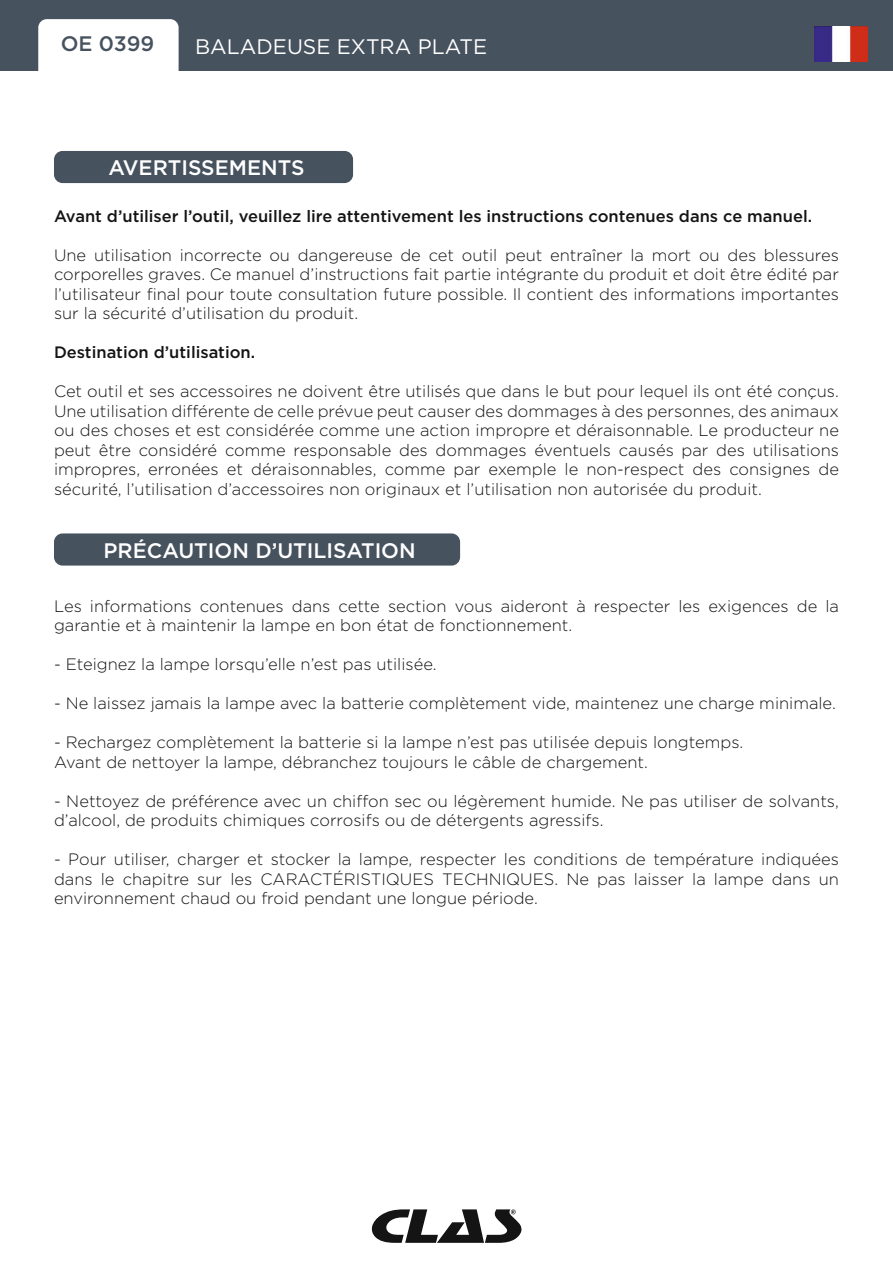
<style>
.page{position:relative;width:893px;height:1263px;background:#fff}
.page>*{position:absolute;margin:0;border:0;box-sizing:border-box;transform-origin:0 0}
.t1{font:500 21px "Gotham";color:#fff}
.t2{font:21px "Gotham";color:#fff}
.t3{font:500 21px "Gotham";color:#47525f}
.t4{font:300 16.5px/19.5px "Gotham";color:#131413;text-align:justify}
.t5{font:500 16.5px "Gotham";color:#131413}
</style>
<div class="page">
<div style="left:0;top:0;width:893px;height:71px;background:#47525f"></div>
<div style="left:38px;top:19px;width:141px;height:70px;background:#fff;border-radius:9px"></div>
<img style="left:814px;top:26px;width:53px;height:35px">
<svg style="left:371px;top:1209px;width:151px;height:34px"></svg>
<div style="left:54px;top:151px;width:299px;height:32px;background:#47525f;border-radius:9px"></div>
<div style="left:54px;top:533px;width:406px;height:33px;background:#47525f;border-radius:9px"></div>
<p class="t3" style="left:61px;top:30px;width:95px">OE 0399</p>
<p class="t2" style="left:195px;top:33px;width:293px">BALADEUSE EXTRA PLATE</p>
<p class="t1" style="left:108px;top:154px;width:198px">AVERTISSEMENTS</p>
<p class="t5" style="left:54px;top:205px;width:760px">Avant d’utiliser l’outil, veuillez lire attentivement les instructions contenues dans ce manuel.</p>
<p class="t4" style="left:54px;top:245px;width:786px">Une utilisation incorrecte ou dangereuse de cet outil peut entraîner la mort ou des blessures corporelles graves. Ce manuel d’instructions fait partie intégrante du produit et doit être édité par l’utilisateur final pour toute consultation future possible. Il contient des informations importantes sur la sécurité d’utilisation du produit.</p>
<p class="t5" style="left:54px;top:342px;width:203px">Destination d’utilisation.</p>
<p class="t4" style="left:54px;top:381px;width:786px">Cet outil et ses accessoires ne doivent être utilisés que dans le but pour lequel ils ont été conçus.<br>Une utilisation différente de celle prévue peut causer des dommages à des personnes, des animaux ou des choses et est considérée comme une action impropre et déraisonnable. Le producteur ne peut être considéré comme responsable des dommages éventuels causés par des utilisations impropres, erronées et déraisonnables, comme par exemple le non-respect des consignes de sécurité, l’utilisation d’accessoires non originaux et l’utilisation non autorisée du produit.</p>
<p class="t1" style="left:104px;top:537px;width:314px">PRÉCAUTION D’UTILISATION</p>
<p class="t4" style="left:54px;top:596px;width:786px">Les informations contenues dans cette section vous aideront à respecter les exigences de la garantie et à maintenir la lampe en bon état de fonctionnement.</p>
<p class="t4" style="left:54px;top:654px;width:384px">- Eteignez la lampe lorsqu’elle n’est pas utilisée.</p>
<p class="t4" style="left:54px;top:693px;width:783px">- Ne laissez jamais la lampe avec la batterie complètement vide, maintenez une charge minimale.</p>
<p class="t4" style="left:54px;top:732px;width:691px">- Rechargez complètement la batterie si la lampe n’est pas utilisée depuis longtemps.<br>Avant de nettoyer la lampe, débranchez toujours le câble de chargement.</p>
<p class="t4" style="left:54px;top:791px;width:786px">- Nettoyez de préférence avec un chiffon sec ou légèrement humide. Ne pas utiliser de solvants, d’alcool, de produits chimiques corrosifs ou de détergents agressifs.</p>
<p class="t4" style="left:54px;top:849px;width:786px">- Pour utiliser, charger et stocker la lampe, respecter les conditions de température indiquées dans le chapitre sur les CARACTÉRISTIQUES TECHNIQUES. Ne pas laisser la lampe dans un environnement chaud ou froid pendant une longue période.</p>
</div>
